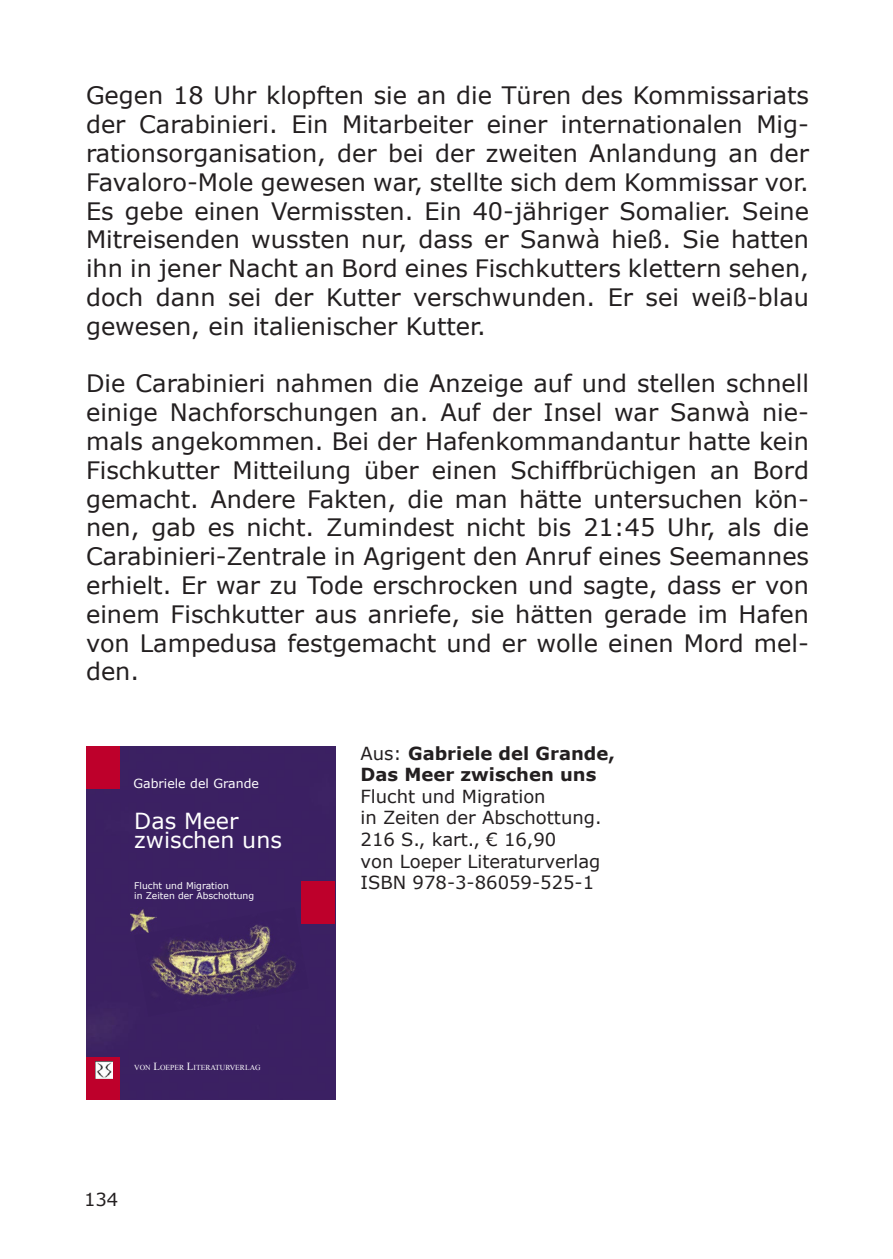
<style>
.page{position:relative;width:893px;height:1259px;background:#fff}
.page>*{position:absolute;margin:0;border:0;box-sizing:border-box;transform-origin:0 0}
.t1{font:24px/28.8px "Verdana";color:#231f20;text-align:justify}
.t2{font:22.2px/19.2px "Verdana";color:#fff}
.t3{font:18px/21.6px "Verdana";color:#231f20}
.t4{font:700 18px/21.6px "Verdana";color:#231f20}
.t5{font:12.6px "Verdana";color:#fff}
.t6{font:9.3px/10.5px "Verdana";color:#fff}
.t7{font:7.5px "Times New Roman";color:#fff}
.s1{font-size:10.8px}
.s2{font-weight:400}
</style>
<div class="page">
<div style="left:86px;top:746px;width:249px;height:354px;background:#3b2062"></div>
<img style="left:131px;top:908px;width:3px;height:26px">
<img style="left:134px;top:907px;width:175px;height:109px">
<div style="left:301px;top:882px;width:34px;height:42px;background:#be002b"></div>
<div style="left:86px;top:746px;width:34px;height:42px;background:#be002b"></div>
<div style="left:86px;top:1057px;width:34px;height:43px;background:#be002b"></div>
<img style="left:95px;top:1062px;width:17px;height:16px">
<p class="t1" style="left:86px;top:80px;width:724px">Gegen 18 Uhr klopften sie an die Türen des Kommissariats der Carabinieri. Ein Mitarbeiter einer internationalen Mig&shy;rationsorganisation, der bei der zweiten Anlandung an der Favaloro-Mole gewesen war, stellte sich dem Kommissar vor.<br>Es gebe einen Vermissten. Ein 40-jähriger Somalier. Seine Mitreisenden wussten nur, dass er Sanwà hieß. Sie hatten ihn in jener Nacht an Bord eines Fischkutters klettern sehen, doch dann sei der Kutter verschwunden. Er sei weiß-blau gewesen, ein italienischer Kutter.</p>
<p class="t1" style="left:86px;top:368px;width:724px">Die Carabinieri nahmen die Anzeige auf und stellen schnell einige Nachforschungen an. Auf der Insel war Sanwà nie&shy;mals angekommen. Bei der Hafenkommandantur hatte kein Fischkutter Mitteilung über einen Schiffbrüchigen an Bord gemacht. Andere Fakten, die man hätte untersuchen kön&shy;nen, gab es nicht. Zumindest nicht bis 21:45 Uhr, als die Carabinieri-Zentrale in Agrigent den Anruf eines Seemannes erhielt. Er war zu Tode erschrocken und sagte, dass er von einem Fischkutter aus anriefe, sie hätten gerade im Hafen von Lampedusa festgemacht und er wolle einen Mord mel&shy;den.</p>
<p class="t5" style="left:133px;top:776px;width:127px">Gabriele del Grande</p>
<p class="t2" style="left:134px;top:810px;width:149px">Das Meer zwischen uns</p>
<p class="t6" style="left:134px;top:880px;width:121px">Flucht und Migration<br>in Zeiten der Abschottung</p>
<p class="t7" style="left:134px;top:1062px;width:128px">VON <span class="s1">L</span>OEPER <span class="s1">L</span>ITERATURVERLAG</p>
<p class="t3" style="left:84px;top:1188px;width:36px">134</p>
<p class="t4" style="left:361px;top:742px;width:256px"><span class="s2">Aus:</span> Gabriele del Grande,<br>Das Meer zwischen uns</p>
<p class="t3" style="left:361px;top:785px;width:242px">Flucht und Migration<br>in Zeiten der Abschottung.<br>216 S., kart., € 16,90<br>von Loeper Literaturverlag<br>ISBN 978-3-86059-525-1</p>
</div>
